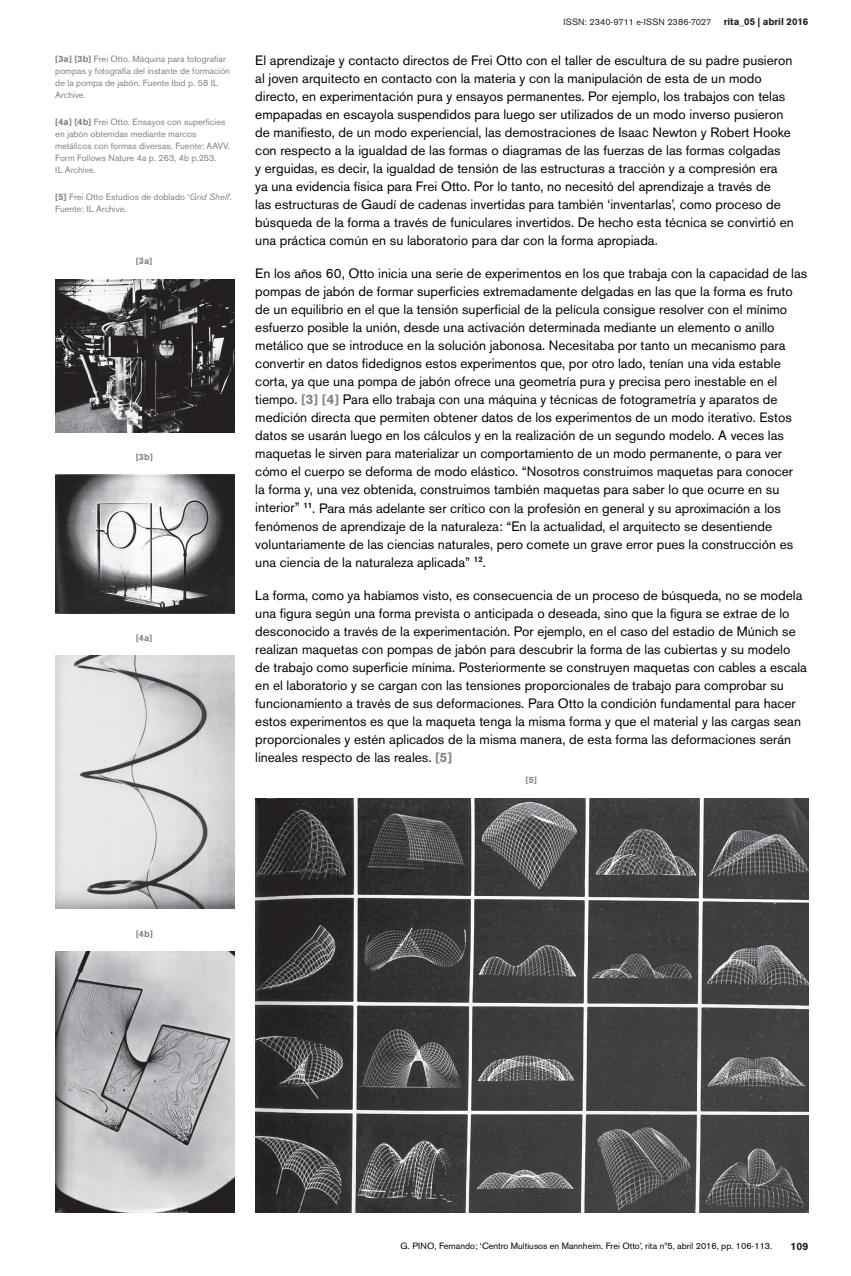
<style>
.page{position:relative;width:851px;height:1276px;background:#fff}
.page>*{position:absolute;margin:0;border:0;box-sizing:border-box;transform-origin:0 0}
.t1{font:13.5px/18px "Akzidenz Grotesk BE";color:#000}
.t2{font:700 10.5px "Akzidenz Grotesk BE";color:#231f20}
.t3{font:700 9.75px "Akzidenz Grotesk BE";color:#231f20}
.t4{font:9px/12px "Akzidenz Grotesk BE";color:#808285}
.t5{font:9px "Akzidenz Grotesk BE";color:#000}
.t6{font:9px "Akzidenz Grotesk BE";letter-spacing:.02em;color:#231f20}
.t7{font:700 9px "Akzidenz Grotesk BE";color:#808285}
.s1{font-weight:700}
.s2{font-style:italic}
.s3{font-weight:700;color:#808285}
</style>
<div class="page">
<img style="left:55px;top:279px;width:179px;height:153px">
<img style="left:55px;top:474px;width:179px;height:139px">
<img style="left:55px;top:656px;width:179px;height:252px">
<img style="left:55px;top:951px;width:179px;height:261px">
<img style="left:255px;top:798px;width:553px;height:414px">
<p class="t4" style="left:55px;top:53px;width:176px"><span class="s1">[3a] [3b]</span> Frei Otto. Máquina para fotografiar pompas y fotografía del instante de formación de la pompa de jabón. Fuente Ibid p. 58 IL Archive.</p>
<p class="t4" style="left:55px;top:116px;width:176px"><span class="s1">[4a] [4b]</span> Frei Otto. Ensayos con superficies en jabón obtenidas mediante marcos metálicos con formas diversas. Fuente: AAVV.<br>Form Follows Nature 4a p. 263, 4b p.253.<br>IL Archive.</p>
<p class="t4" style="left:55px;top:191px;width:178px"><span class="s1">[5]</span> Frei Otto Estudios de doblado ‘<span class="s2">Grid Shell</span>’.<br>Fuente: IL Archive.</p>
<p class="t7" style="left:136px;top:256px;width:18px">[3a]</p>
<p class="t7" style="left:136px;top:452px;width:19px">[3b]</p>
<p class="t7" style="left:136px;top:633px;width:18px">[4a]</p>
<p class="t6" style="left:563px;top:17px;width:149px">ISSN: 2340-9711 e-ISSN 2386-7027</p>
<p class="t3" style="left:723px;top:16px;width:86px">rita_05 | abril 2016</p>
<p class="t1" style="left:255px;top:52px;width:540px">El aprendizaje y contacto directos de Frei Otto con el taller de escultura de su padre pusieron al joven arquitecto en contacto con la materia y con la manipulación de esta de un modo directo, en experimentación pura y ensayos permanentes. Por ejemplo, los trabajos con telas empapadas en escayola suspendidos para luego ser utilizados de un modo inverso pusieron de manifiesto, de un modo experiencial, las demostraciones de Isaac Newton y Robert Hooke con respecto a la igualdad de las formas o diagramas de las fuerzas de las formas colgadas<br>y erguidas, es decir, la igualdad de tensión de las estructuras a tracción y a compresión era<br>ya una evidencia física para Frei Otto. Por lo tanto, no necesitó del aprendizaje a través de<br>las estructuras de Gaudí de cadenas invertidas para también ‘inventarlas’, como proceso de búsqueda de la forma a través de funiculares invertidos. De hecho esta técnica se convirtió en una práctica común en su laboratorio para dar con la forma apropiada.</p>
<p class="t1" style="left:255px;top:265px;width:553px">En los años 60, Otto inicia una serie de experimentos en los que trabaja con la capacidad de las pompas de jabón de formar superficies extremadamente delgadas en las que la forma es fruto de un equilibrio en el que la tensión superficial de la película consigue resolver con el mínimo esfuerzo posible la unión, desde una activación determinada mediante un elemento o anillo metálico que se introduce en la solución jabonosa. Necesitaba por tanto un mecanismo para convertir en datos fidedignos estos experimentos que, por otro lado, tenían una vida estable corta, ya que una pompa de jabón ofrece una geometría pura y precisa pero inestable en el tiempo. <span class="s3">[3] [4]</span> Para ello trabaja con una máquina y técnicas de fotogrametría y aparatos de medición directa que permiten obtener datos de los experimentos de un modo iterativo. Estos datos se usarán luego en los cálculos y en la realización de un segundo modelo. A veces las maquetas le sirven para materializar un comportamiento de un modo permanente, o para ver cómo el cuerpo se deforma de modo elástico. “Nosotros construimos maquetas para conocer<br>la forma y, una vez obtenida, construimos también maquetas para saber lo que ocurre en su interior” <sup>11</sup>. Para más adelante ser crítico con la profesión en general y su aproximación a los fenómenos de aprendizaje de la naturaleza: “En la actualidad, el arquitecto se desentiende voluntariamente de las ciencias naturales, pero comete un grave error pues la construcción es una ciencia de la naturaleza aplicada” <sup>12</sup>.</p>
<p class="t1" style="left:255px;top:586px;width:553px">La forma, como ya habíamos visto, es consecuencia de un proceso de búsqueda, no se modela una figura según una forma prevista o anticipada o deseada, sino que la figura se extrae de lo desconocido a través de la experimentación. Por ejemplo, en el caso del estadio de Múnich se realizan maquetas con pompas de jabón para descubrir la forma de las cubiertas y su modelo de trabajo como superficie mínima. Posteriormente se construyen maquetas con cables a escala en el laboratorio y se cargan con las tensiones proporcionales de trabajo para comprobar su funcionamiento a través de sus deformaciones. Para Otto la condición fundamental para hacer estos experimentos es que la maqueta tenga la misma forma y que el material y las cargas sean proporcionales y estén aplicados de la misma manera, de esta forma las deformaciones serán lineales respecto de las reales. <span class="s3">[5]</span></p>
<p class="t7" style="left:525px;top:774px;width:13px">[5]</p>
<p class="t7" style="left:136px;top:928px;width:19px">[4b]</p>
<p class="t5" style="left:400px;top:1240px;width:373px">G. PINO, Fernando; ‘Centro Multiusos en Mannheim. Frei Otto’, rita nº5, abril 2016, pp. 106-113.</p>
<p class="t2" style="left:790px;top:1240px;width:19px">109</p>
</div>
